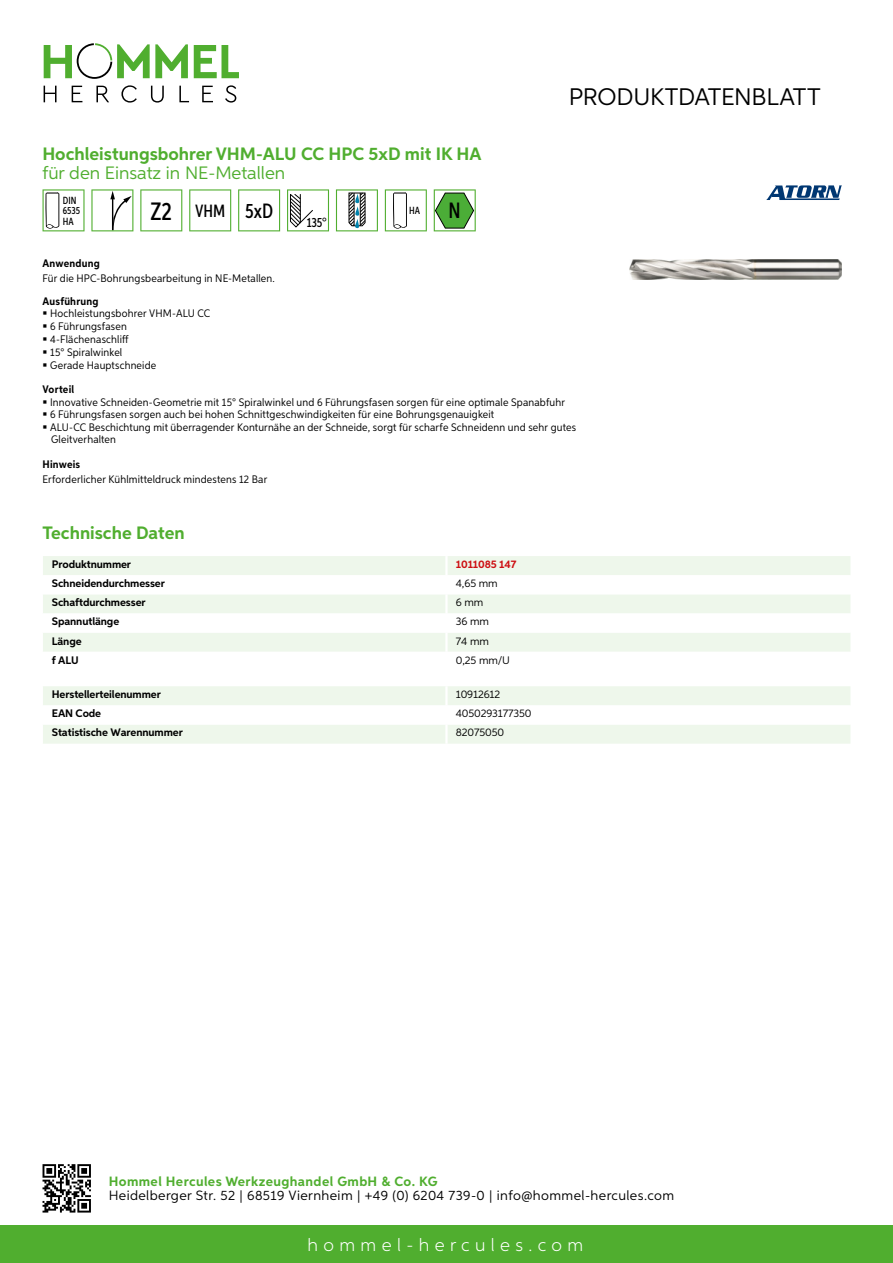
<style>
.page{position:relative;width:893px;height:1263px;background:#fff}
.page>*{position:absolute;margin:0;border:0;box-sizing:border-box;transform-origin:0 0}
.t1{font:24px "Aspira";letter-spacing:-.01em;color:#000}
.t2{font:500 22.2px "Aspira XX Nar";color:#000}
.t3{font:700 18px "Aspira";color:#50ae2f}
.t4{font:18px "Aspira";color:#50ae2f}
.t5{font:300 18px "Aspira";letter-spacing:.3em;color:#fff}
.t6{font:500 17.85px "Aspira XX Nar";color:#000}
.t7{font:13.5px "Aspira";letter-spacing:.03em;color:#000}
.t8{font:700 13.5px "Aspira";letter-spacing:.03em;color:#50ae2f}
.t9{font:500 13.35px "Aspira XX Nar";color:#000}
.t10{font:10.95px/12.8px "Aspira Nar";letter-spacing:.015em;color:#000}
.t11{font:700 10.95px "Aspira";letter-spacing:-.01em;color:#000}
.t12{font:10.95px "Aspira";letter-spacing:-.01em;color:#000}
.t13{font:700 10.95px "Aspira Nar";letter-spacing:.02em;color:#000}
.t14{font:700 10.95px "Aspira";letter-spacing:-.01em;color:#cd1013}
.t15{font:500 10.35px/10.4px "Aspira XX Nar";color:#000}
.s1{font-size:25.2px}
.s2{font-size:20.7px}
</style>
<div class="page">
<div style="left:0;top:1226px;width:893px;height:37px;background:#50ae2f"></div>
<svg style="left:43px;top:1164px;width:48px;height:48px"></svg>
<svg style="left:194px;top:45px;width:45px;height:33px"></svg>
<svg style="left:44px;top:43px;width:144px;height:36px"></svg>
<svg style="left:44px;top:86px;width:13px;height:16px"></svg>
<svg style="left:72px;top:86px;width:10px;height:16px"></svg>
<svg style="left:96px;top:86px;width:13px;height:16px"></svg>
<svg style="left:121px;top:85px;width:16px;height:18px"></svg>
<svg style="left:151px;top:86px;width:13px;height:17px"></svg>
<svg style="left:179px;top:86px;width:10px;height:16px"></svg>
<svg style="left:202px;top:86px;width:11px;height:16px"></svg>
<svg style="left:225px;top:85px;width:11px;height:18px"></svg>
<div style="left:43px;top:556px;width:807px;height:19px;background:#eef7eb"></div>
<svg style="left:43px;top:595px;width:807px;height:57px;fill:#eef7eb"></svg>
<hr style="left:445px;top:556px;width:3px;height:19px;background:#fff">
<hr style="left:445px;top:594px;width:3px;height:19px;background:#fff">
<hr style="left:445px;top:613px;width:3px;height:20px;background:#fff">
<hr style="left:445px;top:633px;width:3px;height:19px;background:#fff">
<svg style="left:43px;top:686px;width:807px;height:58px"></svg>
<hr style="left:445px;top:724px;width:3px;height:20px;background:#fff">
<svg style="left:43px;top:189px;width:42px;height:42px"></svg>
<svg style="left:91px;top:189px;width:42px;height:42px"></svg>
<svg style="left:140px;top:189px;width:42px;height:42px"></svg>
<svg style="left:189px;top:189px;width:42px;height:42px"></svg>
<svg style="left:238px;top:189px;width:42px;height:42px"></svg>
<svg style="left:287px;top:189px;width:42px;height:42px"></svg>
<svg style="left:336px;top:189px;width:42px;height:42px"></svg>
<svg style="left:385px;top:189px;width:42px;height:42px"></svg>
<svg style="left:434px;top:189px;width:42px;height:42px"></svg>
<img style="left:629px;top:259px;width:213px;height:20px">
<svg style="left:766px;top:185px;width:76px;height:15px"></svg>
<h3 class="t3" style="left:43px;top:142px;width:441px">Hochleistungsbohrer VHM-ALU CC HPC 5xD mit IK HA</h3>
<h3 class="t4" style="left:43px;top:162px;width:244px">für den Einsatz in NE-Metallen</h3>
<p class="t15" style="left:63px;top:195px;width:19px">DIN<br>6535<br>HA</p>
<h3 class="t6" style="left:151px;top:200px;width:124px"><span class="s1">Z2</span> VHM <span class="s2">5xD</span></h3>
<p class="t9" style="left:307px;top:215px;width:21px">135°</p>
<p class="t15" style="left:409px;top:205px;width:12px">HA</p>
<h2 class="t2" style="left:449px;top:197px;width:14px">N</h2>
<h1 class="t1" style="left:569px;top:82px;width:253px">Produktdatenblatt</h1>
<p class="t13" style="left:43px;top:257px;width:59px">Anwendung</p>
<p class="t10" style="left:43px;top:272px;width:234px">Für die HPC-Bohrungsbearbeitung in NE-Metallen.</p>
<p class="t13" style="left:43px;top:294px;width:58px">Ausführung</p>
<p class="t10" style="left:50px;top:307px;width:161px">Hochleistungsbohrer VHM-ALU CC<br>6 Führungsfasen<br>4-Flächenaschliff<br>15° Spiralwinkel<br>Gerade Hauptschneide</p>
<p class="t13" style="left:43px;top:382px;width:33px">Vorteil</p>
<p class="t10" style="left:50px;top:395px;width:527px">Innovative Schneiden-Geometrie mit 15° Spiralwinkel und 6 Führungsfasen sorgen für eine optimale Spanabfuhr<br>6 Führungsfasen sorgen auch bei hohen Schnittgeschwindigkeiten für eine Bohrungsgenauigkeit<br>ALU-CC Beschichtung mit überragender Konturnähe an der Schneide, sorgt für scharfe Schneidenn und sehr gutes Gleitverhalten</p>
<p class="t13" style="left:43px;top:458px;width:39px">Hinweis</p>
<p class="t10" style="left:43px;top:473px;width:226px">Erforderlicher Kühlmitteldruck mindestens 12 Bar</p>
<h3 class="t3" style="left:43px;top:522px;width:144px">Technische Daten</h3>
<p class="t11" style="left:52px;top:557px;width:81px">Produktnummer</p>
<p class="t14" style="left:456px;top:557px;width:62px">1011085 147</p>
<p class="t11" style="left:52px;top:577px;width:115px">Schneidendurchmesser</p>
<p class="t12" style="left:456px;top:577px;width:43px">4,65 mm</p>
<p class="t11" style="left:52px;top:596px;width:95px">Schaftdurchmesser</p>
<p class="t12" style="left:456px;top:596px;width:29px">6 mm</p>
<p class="t11" style="left:52px;top:615px;width:69px">Spannutlänge</p>
<p class="t12" style="left:456px;top:615px;width:35px">36 mm</p>
<p class="t11" style="left:52px;top:634px;width:31px">Länge</p>
<p class="t12" style="left:456px;top:634px;width:35px">74 mm</p>
<p class="t11" style="left:52px;top:653px;width:28px">f ALU</p>
<p class="t12" style="left:456px;top:653px;width:54px">0,25 mm/U</p>
<p class="t11" style="left:52px;top:688px;width:111px">Herstellerteilenummer</p>
<p class="t12" style="left:456px;top:688px;width:46px">10912612</p>
<p class="t11" style="left:52px;top:707px;width:51px">EAN Code</p>
<p class="t12" style="left:456px;top:707px;width:77px">4050293177350</p>
<p class="t11" style="left:52px;top:726px;width:132px">Statistische Warennummer</p>
<p class="t12" style="left:456px;top:726px;width:50px">82075050</p>
<p class="t8" style="left:109px;top:1172px;width:330px">Hommel Hercules Werkzeughandel GmbH &amp; Co. KG</p>
<p class="t7" style="left:109px;top:1187px;width:567px">Heidelberger Str. 52 | 68519 Viernheim | +49 (0) 6204 739-0 | info@hommel-hercules.com</p>
<h3 class="t5" style="left:307px;top:1234px;width:277px">hommel-hercules.com</h3>
</div>
